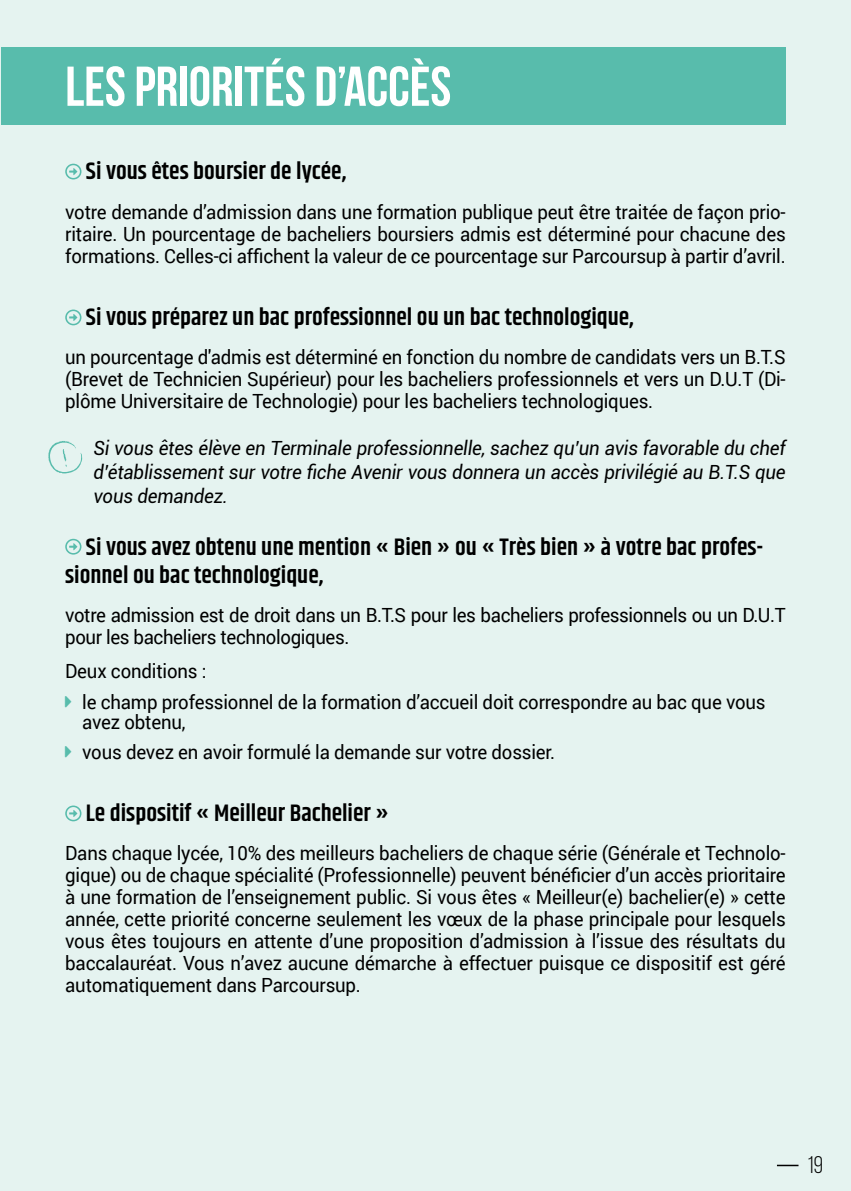
<style>
.page{position:relative;width:851px;height:1191px;background:#fff}
.page>*{position:absolute;margin:0;border:0;box-sizing:border-box;transform-origin:0 0}
.t1{font:700 56px "Bebas Neue";color:#fff}
.t2{font:600 24px/28.8px "Khand";color:#000}
.t3{font:24px "Bebas Neue";color:#000}
.t4{font:19.6px/22px "Roboto";letter-spacing:-.01em;color:#000;text-align:justify;scale:.95 1}
.t5{font:italic 19.6px/24px "Roboto";letter-spacing:-.01em;color:#000;text-align:justify;scale:.95 1}
.s1{color:#58bcac}
</style>
<div class="page">
<div style="left:0;top:0;width:850px;height:1191px;background:#e5f3f0"></div>
<div style="left:1px;top:47px;width:784px;height:78px;background:#58bcac"></div>
<svg style="left:65px;top:164px;width:16px;height:15px"></svg>
<svg style="left:65px;top:309px;width:16px;height:16px"></svg>
<svg style="left:65px;top:539px;width:16px;height:15px"></svg>
<svg style="left:65px;top:805px;width:16px;height:16px"></svg>
<svg style="left:48px;top:441px;width:34px;height:32px"></svg>
<hr style="left:776px;top:1164px;width:22px;height:2px;background:#000">
<h1 class="t1" style="left:65px;top:56px;width:387px">LES PRIORITÉS D’ACCÈS</h1>
<p class="t2" style="left:86px;top:158px;width:262px">Si vous êtes boursier de lycée,</p>
<p class="t4" style="left:65px;top:200px;width:759px">votre demande d’admission dans une formation publique peut être traitée de façon prio&shy;ritaire. Un pourcentage de bacheliers boursiers admis est déterminé pour chacune des formations. Celles-ci affichent la valeur de ce pourcentage sur Parcoursup à partir d’avril.</p>
<p class="t2" style="left:86px;top:304px;width:549px">Si vous préparez un bac professionnel ou un bac technologique,</p>
<p class="t4" style="left:65px;top:346px;width:759px">un pourcentage d'admis est déterminé en fonction du nombre de candidats vers un B.T.S (Brevet de Technicien Supérieur) pour les bacheliers professionnels et vers un D.U.T (Di&shy;plôme Universitaire de Technologie) pour les bacheliers technologiques.</p>
<p class="t5" style="left:94px;top:435px;width:729px">Si vous êtes élève en Terminale professionnelle, sachez qu’un avis favorable du chef d’établissement sur votre fiche Avenir vous donnera un accès privilégié au B.T.S que vous demandez.</p>
<p class="t2" style="left:65px;top:533px;width:699px;text-indent:21px">Si vous avez obtenu une mention « Bien » ou « Très bien » à votre bac profes&shy;sionnel ou bac technologique,</p>
<p class="t4" style="left:65px;top:604px;width:759px">votre admission est de droit dans un B.T.S pour les bacheliers professionnels ou un D.U.T pour les bacheliers technologiques.</p>
<p class="t4" style="left:65px;top:659px;width:150px">Deux conditions :</p>
<p class="t4" style="left:82px;top:691px;width:720px;line-height:20px;text-indent:-17px"><span class="s1">→</span> le champ professionnel de la formation d’accueil doit correspondre au bac que vous avez obtenu,</p>
<p class="t4" style="left:65px;top:740px;width:517px"><span class="s1">→</span> vous devez en avoir formulé la demande sur votre dossier.</p>
<p class="t2" style="left:86px;top:800px;width:304px">Le dispositif « Meilleur Bachelier »</p>
<p class="t4" style="left:65px;top:841px;width:759px">Dans chaque lycée, 10% des meilleurs bacheliers de chaque série (Générale et Technolo&shy;gique) ou de chaque spécialité (Professionnelle) peuvent bénéficier d’un accès prioritaire à une formation de l’enseignement public. Si vous êtes « Meilleur(e) bachelier(e) » cette année, cette priorité concerne seulement les vœux de la phase principale pour lesquels vous êtes toujours en attente d’une proposition d’admission à l’issue des résultats du baccalauréat. Vous n’avez aucune démarche à effectuer puisque ce dispositif est géré automatiquement dans Parcoursup.</p>
<p class="t3" style="left:806px;top:1151px;width:17px">19</p>
</div>
